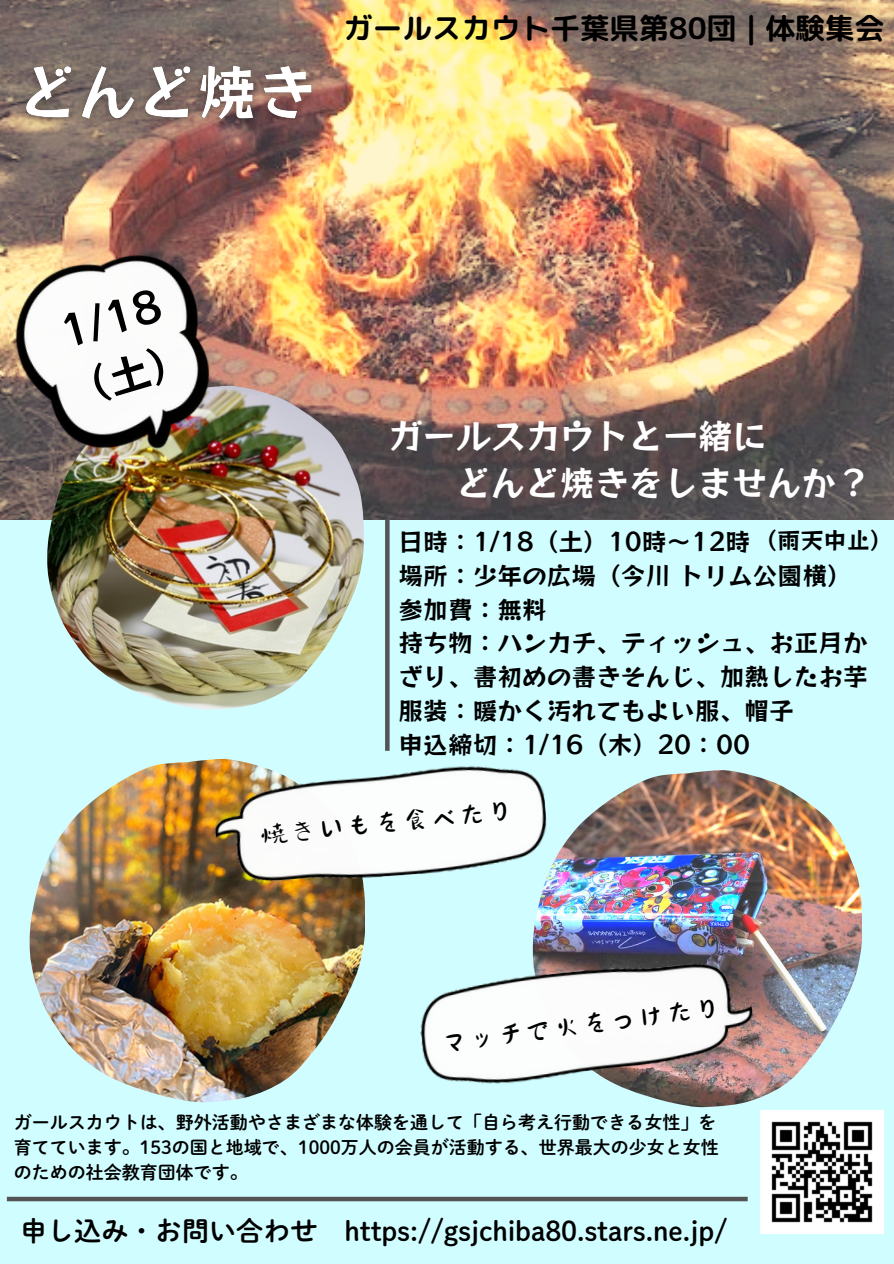
<style>
.page{position:relative;width:894px;height:1264px;background:#fff}
.page>*{position:absolute;margin:0;border:0;box-sizing:border-box;transform-origin:0 0}
.t1{font:42px/58.5px "Canva Rockn Roll Std DB";color:#000}
.t2{font:34.5px/47.2px "Canva Rockn Roll Std DB";color:#fff}
.t3{font:31.5px "Canva Tangyuan Handwriting JP";color:#000}
.t4{font:29.55px "rounded mplus 1 p bold";color:#000}
.t5{font:27px "DMT Shuei M Go Std B";color:#000}
.t6{font:24.75px/33.8px "Canva Rockn Roll Std DB";color:#000}
.t7{font:18px "DMT Shuei M Go Std B";color:#000}
.s1{font-size:23.25px}
</style>
<div class="page">
<div style="left:0;top:0;width:893px;height:1263px;background:#d0fdff"></div>
<img style="left:0;top:0;width:893px;height:519px">
<img style="left:47px;top:386px;width:316px;height:323px">
<img style="left:0;top:222px;width:249px;height:265px">
<img style="left:532px;top:770px;width:329px;height:337px">
<img style="left:420px;top:953px;width:339px;height:145px">
<img style="left:30px;top:759px;width:334px;height:343px">
<img style="left:760px;top:1110px;width:123px;height:123px">
<img style="left:208px;top:758px;width:341px;height:131px">
<svg style="left:385px;top:519px;width:4px;height:231px"></svg>
<div style="left:7px;top:1196px;width:740px;height:5px;background:#545454"></div>
<img style="left:10px;top:51px;width:317px;height:85px">
<p class="t4" style="left:343px;top:7px;width:542px">ガールスカウト千葉県第80団｜体験集会</p>
<h6 class="t1" style="left:44px;top:307px;width:127px;rotate:-16deg">1/18（土）</h6>
<p class="t2" style="left:456px;top:412px;width:415px;text-indent:-69px">ガールスカウトと一緒に<br>どんど焼きをしませんか？</p>
<h3 class="t6" style="left:398px;top:524px;width:496px">日時：1/18（土）10時～ 12時<span class="s1">（雨天中止）</span>場所：少年の広場（今川トリム公園横）<br>参加費：無料<br>持ち物：ハンカチ、ティッシュ、お正月かざり、書初めの書きそんじ、加熱したお芋服装：暖かく汚れてもよい服、帽子<br>申込締切：1/16（木）20：00</h3>
<p class="t3" style="left:259px;top:819px;width:257px;rotate:-5deg">焼きいもを食べたり</p>
<p class="t3" style="left:438px;top:1028px;width:285px;rotate:-7deg">マッチで火をつけたり</p>
<p class="t7" style="left:14px;top:1113px;width:704px">ガールスカウトは、野外活動やさまざまな体験を通して「自ら考え行動できる女性」を</p>
<p class="t7" style="left:14px;top:1138px;width:706px">育てています。153の国と地域で、1000万人の会員が活動する、世界最大の少女と女性</p>
<h6 class="t7" style="left:14px;top:1162px;width:236px">のための社会教育団体です。</h6>
<h4 class="t5" style="left:20px;top:1216px;width:708px">申し込み・お問い合わせ https://gsjchiba80.stars.ne.jp/</h4>
</div>
